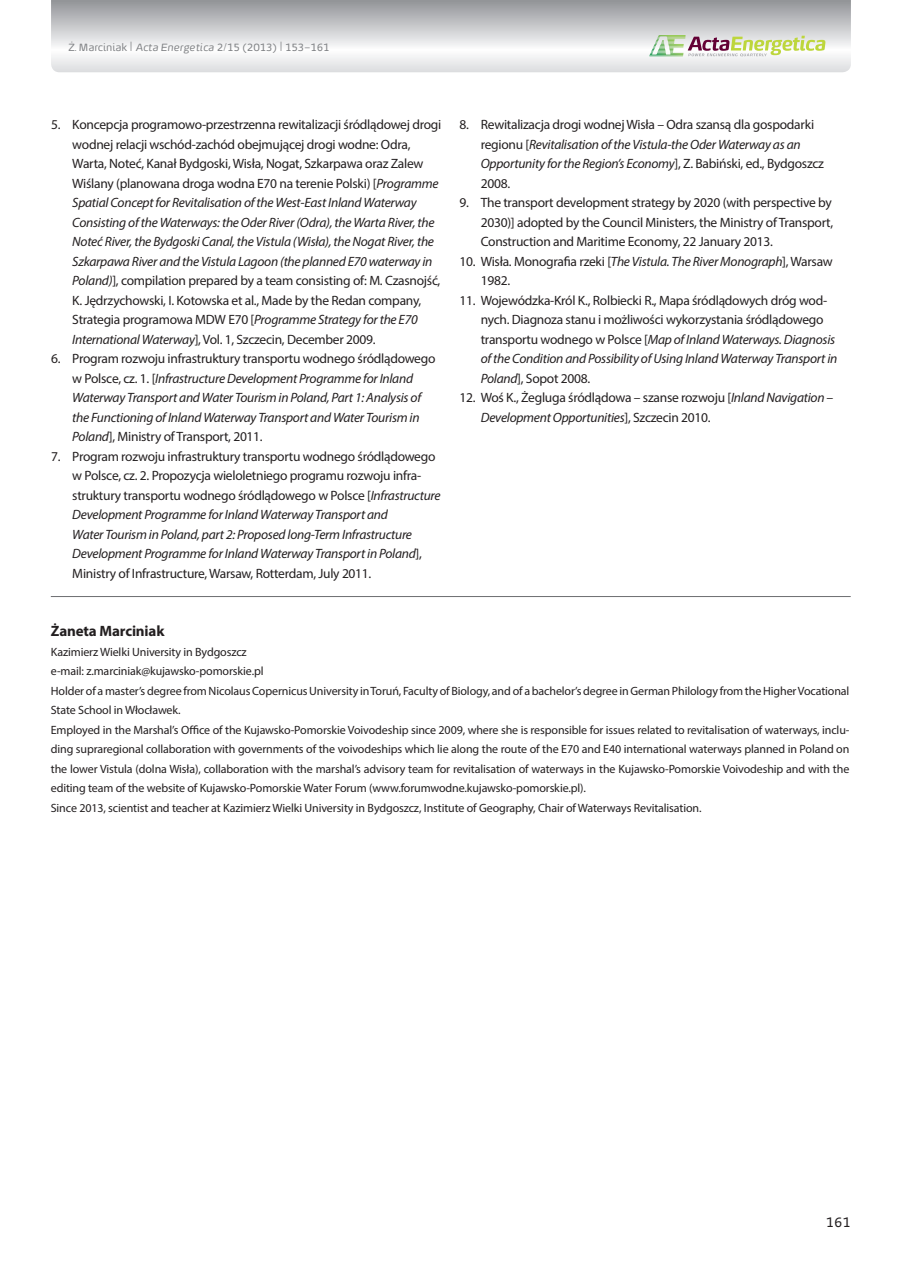
<style>
.page{position:relative;width:902px;height:1263px;background:#fff}
.page>*{position:absolute;margin:0;border:0;box-sizing:border-box;transform-origin:0 0}
.imie_i_nazwisko_auto{font:700 15px "Myriad Pro";letter-spacing:-.01em;color:#231f20}
.reference{font:13.5px/19.5px "Myriad Pro";letter-spacing:-.02em;color:#231f20}
.reference-2{font:italic 13.5px/19.5px "Myriad Pro";letter-spacing:-.02em;color:#231f20}
.t1{font:13.5px "Energa";color:#231f20}
.dane_autora{font:12px/19.5px "Myriad Pro";letter-spacing:-.01em;color:#231f20}
.polski_body{font:10.5px "Energa";letter-spacing:-.01em;color:#808285}
.s1{font-size:13.5px}
.s2{font-style:italic}
.s3{font-style:normal}
</style>
<div class="page">
<svg style="left:51px;top:0;width:799px;height:72px"></svg>
<svg style="left:649px;top:35px;width:176px;height:21px"></svg>
<hr style="left:51px;top:596px;width:799px;height:1px;background:#6c6d70">
<p class="polski_body" style="left:68px;top:41px;width:263px">Ż. Marciniak <span class="s1">|</span> <span class="s2">Acta Energetica</span> 2/15 (2013) <span class="s1">|</span> 153–161</p>
<p class="reference" style="left:72px;top:115px;width:370px;text-indent:-21px">5. Koncepcja programowo-przestrzenna rewitalizacji śródlądowej drogi wodnej relacji wschód-zachód obejmującej drogi wodne: Odra, Warta, Noteć, Kanał Bydgoski, Wisła, Nogat, Szkarpawa oraz Zalew Wiślany (planowana droga wodna E70 na terenie Polski) [<span class="s2">Programme Spatial Concept for Revitalisation of the West-East Inland Waterway Consisting of the Waterways: the Oder River (Odra), the Warta River, the Noteć River, the Bydgoski Canal, the Vistula (Wisła), the Nogat River, the Szkarpawa River and the Vistula Lagoon (the planned E70 waterway in Poland)</span>], compilation prepared by a team consisting of: M. Czasnojść, K. Jędrzychowski, I. Kotowska et al., Made by the Redan company, Strategia programowa MDW E70 [<span class="s2">Programme Strategy for the E70<br>International Waterway</span>], Vol. 1, Szczecin, December 2009.</p>
<p class="reference-2" style="left:72px;top:349px;width:364px;text-indent:-21px"><span class="s3">6. Program rozwoju infrastruktury transportu wodnego śródlądowego w Polsce, cz. 1. [</span>Infrastructure Development Programme for Inland Waterway Transport and Water Tourism in Poland, Part 1: Analysis of the Functioning of Inland Waterway Transport and Water Tourism in Poland<span class="s3">], Ministry of Transport, 2011.</span></p>
<p class="reference" style="left:72px;top:446px;width:370px;text-indent:-21px">7. Program rozwoju infrastruktury transportu wodnego śródlądowego w Polsce, cz. 2. Propozycja wieloletniego programu rozwoju infra&shy;struktury transportu wodnego śródlądowego w Polsce [<span class="s2">Infrastructure Development Programme for Inland Waterway Transport and<br>Water Tourism in Poland, part 2: Proposed long-Term Infrastructure Development Programme for Inland Waterway Transport in Poland</span>], Ministry of Infrastructure, Warsaw, Rotterdam, July 2011.</p>
<p class="reference" style="left:480px;top:115px;width:345px;text-indent:-21px">8. Rewitalizacja drogi wodnej Wisła – Odra szansą dla gospodarki regionu [<span class="s2">Revitalisation of the Vistula-the Oder Waterway as an Opportunity for the Region’s Economy</span>], Z. Babiński, ed., Bydgoszcz 2008.</p>
<p class="reference" style="left:480px;top:193px;width:354px;text-align:justify;text-indent:-21px">9. The transport development strategy by 2020 (with perspective by 2030)] adopted by the Council Ministers, the Ministry of Transport, Construction and Maritime Economy, 22 January 2013.</p>
<p class="reference" style="left:480px;top:251px;width:353px;text-indent:-21px">10. Wisła. Monografia rzeki [<span class="s2">The Vistula. The River Monograph</span>], Warsaw<br>1982.</p>
<p class="reference" style="left:480px;top:290px;width:358px;text-indent:-21px">11. Wojewódzka-Król K., Rolbiecki R., Mapa śródlądowych dróg wod&shy;nych. Diagnoza stanu i możliwości wykorzystania śródlądowego transportu wodnego w Polsce [<span class="s2">Map of Inland Waterways. Diagnosis of the Condition and Possibility of Using Inland Waterway Transport in Poland</span>], Sopot 2008.</p>
<p class="reference" style="left:480px;top:388px;width:354px;text-indent:-21px">12. Woś K., Żegluga śródlądowa – szanse rozwoju [<span class="s2">Inland Navigation –<br>Development Opportunities</span>], Szczecin 2010.</p>
<p class="imie_i_nazwisko_auto" style="left:51px;top:621px;width:115px">Żaneta Marciniak</p>
<p class="dane_autora" style="left:51px;top:642px;width:197px">Kazimierz Wielki University in Bydgoszcz</p>
<p class="dane_autora" style="left:51px;top:661px;width:214px">e-mail: z.marciniak@kujawsko-pomorskie.pl</p>
<p class="dane_autora" style="left:51px;top:681px;width:800px">Holder of a master’s degree from Nicolaus Copernicus University in Toruń, Faculty of Biology, and of a bachelor’s degree in German Philology from the Higher Vocational<br>State School in Włocławek.</p>
<p class="dane_autora" style="left:51px;top:720px;width:800px;text-align:justify">Employed in the Marshal’s Office of the Kujawsko-Pomorskie Voivodeship since 2009, where she is responsible for issues related to revitalisation of waterways, inclu&shy;ding supraregional collaboration with governments of the voivodeships which lie along the route of the E70 and E40 international waterways planned in Poland on the lower Vistula (dolna Wisła), collaboration with the marshal’s advisory team for revitalisation of waterways in the Kujawsko-Pomorskie Voivodeship and with the editing team of the website of Kujawsko-Pomorskie Water Forum (www.forumwodne.kujawsko-pomorskie.pl).</p>
<p class="dane_autora" style="left:51px;top:798px;width:652px">Since 2013, scientist and teacher at Kazimierz Wielki University in Bydgoszcz, Institute of Geography, Chair of Waterways Revitalisation.</p>
<p class="t1" style="left:825px;top:1213px;width:26px">161</p>
</div>
